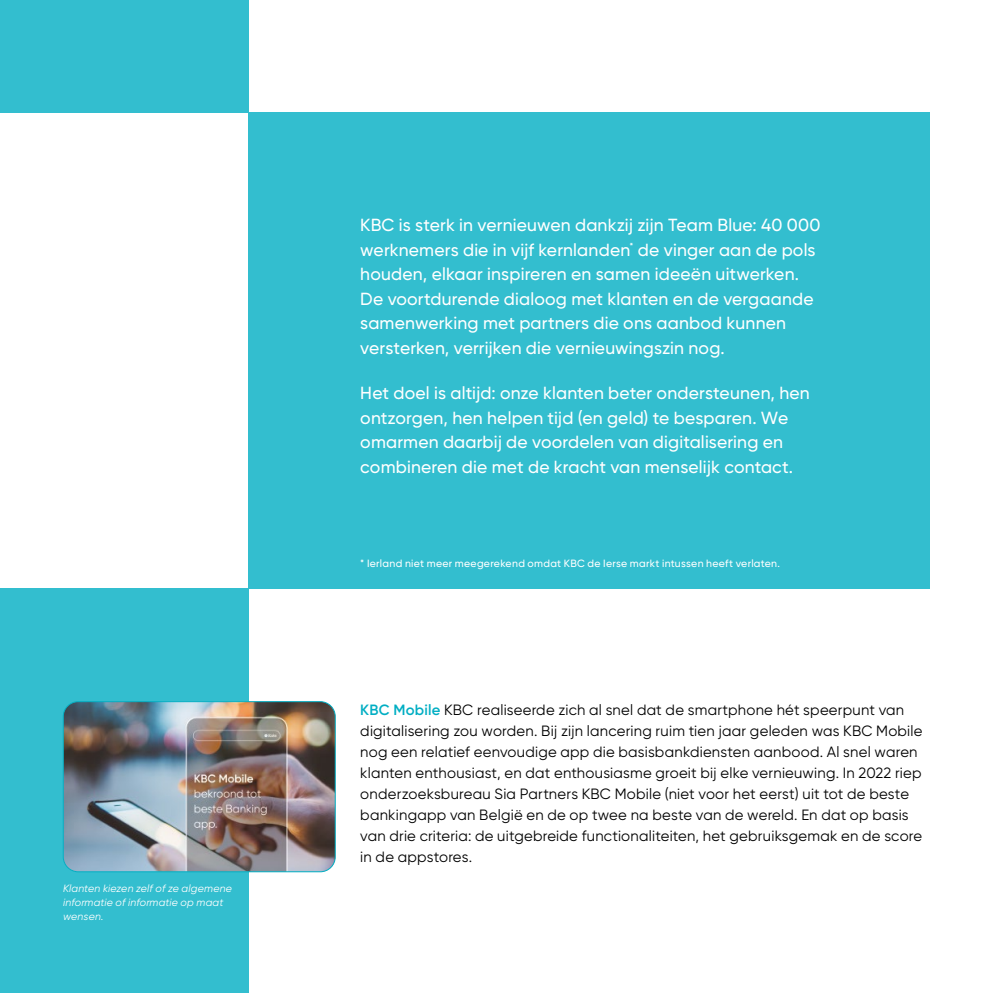
<style>
.page{position:relative;width:993px;height:993px;background:#fff}
.page>*{position:absolute;margin:0;border:0;box-sizing:border-box;transform-origin:0 0}
.t1{font:500 17.5px/24.5px "Gilroy";letter-spacing:.01em;color:#fff}
.t2{font:14.88px/21px "Gilroy";letter-spacing:.015em;color:#000}
.t3{font:500 10.5px "Gilroy";letter-spacing:.03em;color:#fff}
.t4{font:italic 10.5px/14px "Gilroy";letter-spacing:.02em;color:#fff}
.s1{font-weight:600;color:#00aec3}
</style>
<div class="page">
<div style="left:0;top:588px;width:248px;height:404px;background:#33becf"></div>
<div style="left:0;top:0;width:248px;height:112px;background:#33becf"></div>
<div style="left:248px;top:112px;width:681px;height:476px;background:#33becf"></div>
<img style="left:63px;top:701px;width:272px;height:170px">
<div style="left:63px;top:701px;width:272px;height:170px;border:1px solid #00aec3;border-radius:15px"></div>
<p class="t4" style="left:63px;top:880px;width:170px">Klanten kiezen zelf of ze algemene informatie of informatie op maat wensen.</p>
<p class="t1" style="left:360px;top:212px;width:461px">KBC is sterk in vernieuwen dankzij zijn Team Blue: 40 000 werknemers die in vijf kernlanden<sup>*</sup> de vinger aan de pols houden, elkaar inspireren en samen ideeën uitwerken.<br>De voortdurende dialoog met klanten en de vergaande samenwerking met partners die ons aanbod kunnen versterken, verrijken die vernieuwingszin nog.</p>
<p class="t1" style="left:360px;top:380px;width:451px">Het doel is altijd: onze klanten beter ondersteunen, hen ontzorgen, hen helpen tijd (en geld) te besparen. We omarmen daarbij de voordelen van digitalisering en combineren die met de kracht van menselijk contact.</p>
<p class="t3" style="left:360px;top:557px;width:421px">* Ierland niet meer meegerekend omdat KBC de Ierse markt intussen heeft verlaten.</p>
<p class="t2" style="left:360px;top:698px;width:563px"><span class="s1">KBC Mobile</span> KBC realiseerde zich al snel dat de smartphone hét speerpunt van digitalisering zou worden. Bij zijn lancering ruim tien jaar geleden was KBC Mobile nog een relatief eenvoudige app die basisbankdiensten aanbood. Al snel waren klanten enthousiast, en dat enthousiasme groeit bij elke vernieuwing. In 2022 riep onderzoeksbureau Sia Partners KBC Mobile (niet voor het eerst) uit tot de beste bankingapp van België en de op twee na beste van de wereld. En dat op basis van drie criteria: de uitgebreide functionaliteiten, het gebruiksgemak en de score in de appstores.</p>
</div>
